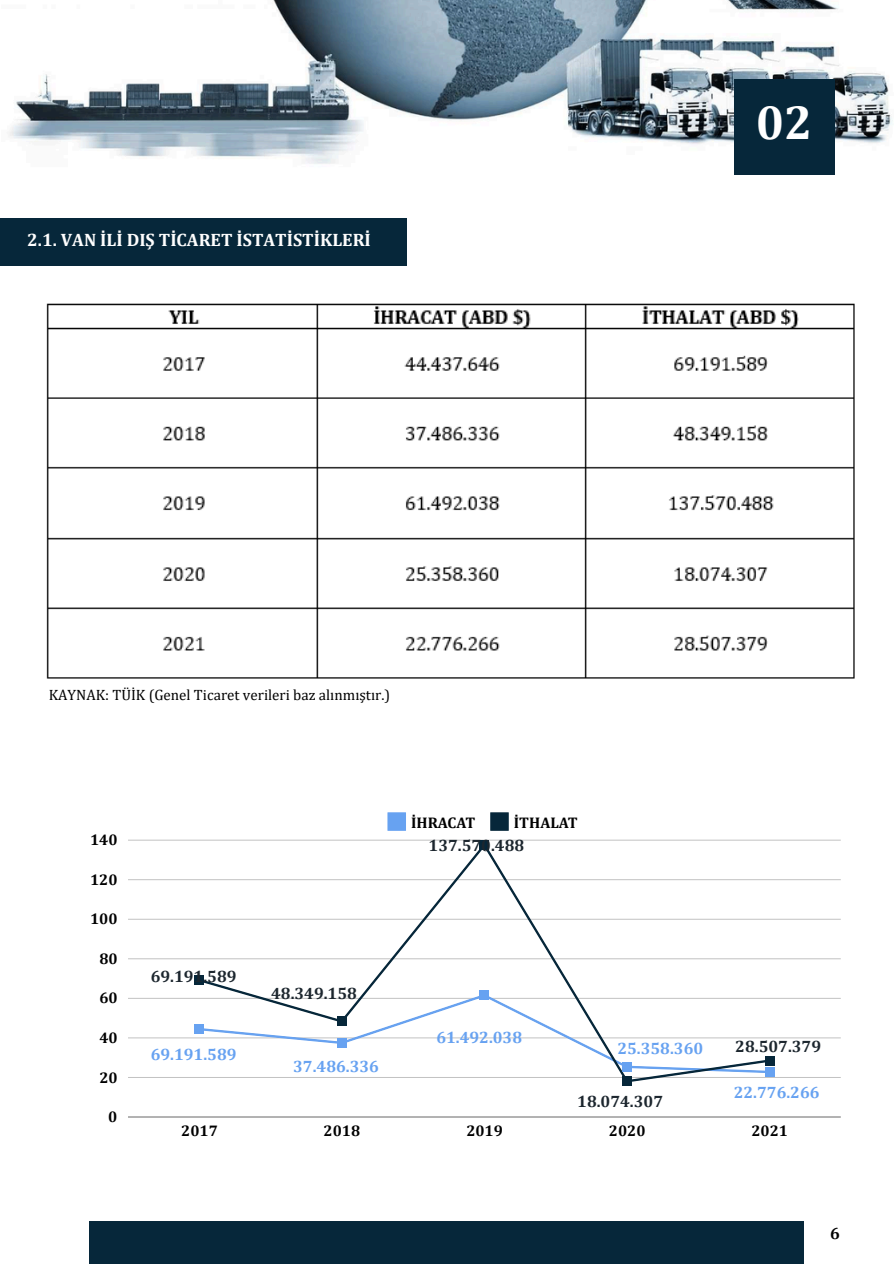
<style>
.page{position:relative;width:894px;height:1264px;background:#fff}
.page>*{position:absolute;margin:0;border:0;box-sizing:border-box;transform-origin:0 0}
.t1{font:800 60px "Montserrat";color:#fff}
.t2{font:700 48px "Cambria";color:#fff}
.t3{font:700 18px "Cambria";color:#fefefe}
.t4{font:700 16.5px "Cambria";color:#1c262e}
.t5{font:700 16.5px "Cambria";color:#67a2f1}
.t6{font:700 16.5px "Cambria";color:#000}
.t7{font:700 15.45px "Cambria";color:#000}
.t8{font:15px "Cambria";color:#000}
</style>
<div class="page">
<div style="left:89px;top:1220px;width:715px;height:43px;background:#06273a"></div>
<div style="left:0;top:218px;width:406px;height:48px;background:#06273a"></div>
<svg style="left:387px;top:812px;width:19px;height:18px"></svg>
<svg style="left:490px;top:812px;width:18px;height:18px"></svg>
<hr style="left:128px;top:1116px;width:712px;height:1px;background:#000">
<hr style="left:128px;top:1077px;width:712px;height:1px;background:#000">
<hr style="left:128px;top:1037px;width:712px;height:1px;background:#000">
<hr style="left:128px;top:998px;width:712px;height:1px;background:#000">
<hr style="left:128px;top:958px;width:712px;height:1px;background:#000">
<hr style="left:128px;top:919px;width:712px;height:1px;background:#000">
<hr style="left:128px;top:879px;width:712px;height:1px;background:#000">
<hr style="left:128px;top:839px;width:712px;height:1px;background:#000">
<svg style="left:196px;top:849px;width:576px;height:235px"></svg>
<div style="left:194px;top:1024px;width:10px;height:9px;background:#67a2f1"></div>
<div style="left:337px;top:1038px;width:9px;height:9px;background:#67a2f1"></div>
<div style="left:479px;top:990px;width:10px;height:10px;background:#67a2f1"></div>
<div style="left:622px;top:1062px;width:9px;height:9px;background:#67a2f1"></div>
<div style="left:764px;top:1067px;width:10px;height:9px;background:#67a2f1"></div>
<div style="left:194px;top:975px;width:10px;height:9px;background:#06273a"></div>
<div style="left:337px;top:1016px;width:9px;height:10px;background:#06273a"></div>
<div style="left:479px;top:840px;width:10px;height:9px;background:#06273a"></div>
<div style="left:622px;top:1076px;width:9px;height:9px;background:#06273a"></div>
<div style="left:764px;top:1055px;width:10px;height:10px;background:#06273a"></div>
<img style="left:46px;top:303px;width:809px;height:376px">
<img style="left:9px;top:0;width:884px;height:174px">
<div style="left:734px;top:79px;width:100px;height:96px;background:#06273a"></div>
<p class="t3" style="left:27px;top:229px;width:345px">2.1. VAN İLİ DIŞ TİCARET İSTATİSTİKLERİ</p>
<h2 class="t1" style="left:739px;top:78px;width:79px">02</h2>
<p class="t2" style="left:755px;top:94px;width:58px">02</p>
<h1 class="t8" style="left:49px;top:686px;width:343px">KAYNAK: TÜİK (Genel Ticaret verileri baz alınmıştır.)</h1>
<p class="t7" style="left:90px;top:830px;width:29px">140</p>
<p class="t7" style="left:90px;top:870px;width:29px">120</p>
<p class="t7" style="left:90px;top:909px;width:29px">100</p>
<p class="t7" style="left:99px;top:949px;width:20px">80</p>
<p class="t7" style="left:99px;top:988px;width:20px">60</p>
<p class="t7" style="left:99px;top:1028px;width:20px">40</p>
<p class="t7" style="left:99px;top:1067px;width:20px">20</p>
<p class="t7" style="left:108px;top:1107px;width:11px">0</p>
<p class="t7" style="left:411px;top:813px;width:66px">İHRACAT</p>
<p class="t7" style="left:513px;top:813px;width:65px">İTHALAT</p>
<p class="t4" style="left:151px;top:966px;width:87px">69.191.589</p>
<h2 class="t5" style="left:151px;top:1044px;width:87px">69.191.589</h2>
<p class="t4" style="left:271px;top:983px;width:87px">48.349.158</p>
<h2 class="t5" style="left:293px;top:1055px;width:87px">37.486.336</h2>
<h2 class="t4" style="left:428px;top:835px;width:97px">137.570.488</h2>
<h2 class="t5" style="left:436px;top:1027px;width:87px">61.492.038</h2>
<h2 class="t5" style="left:617px;top:1038px;width:87px">25.358.360</h2>
<h2 class="t4" style="left:577px;top:1091px;width:87px">18.074.307</h2>
<h2 class="t4" style="left:735px;top:1035px;width:87px">28.507.379</h2>
<h2 class="t5" style="left:733px;top:1082px;width:87px">22.776.266</h2>
<p class="t7" style="left:181px;top:1121px;width:38px">2017</p>
<p class="t7" style="left:323px;top:1121px;width:38px">2018</p>
<p class="t7" style="left:466px;top:1121px;width:38px">2019</p>
<p class="t7" style="left:608px;top:1121px;width:38px">2020</p>
<p class="t7" style="left:751px;top:1121px;width:38px">2021</p>
<p class="t6" style="left:829px;top:1223px;width:11px">6</p>
</div>
